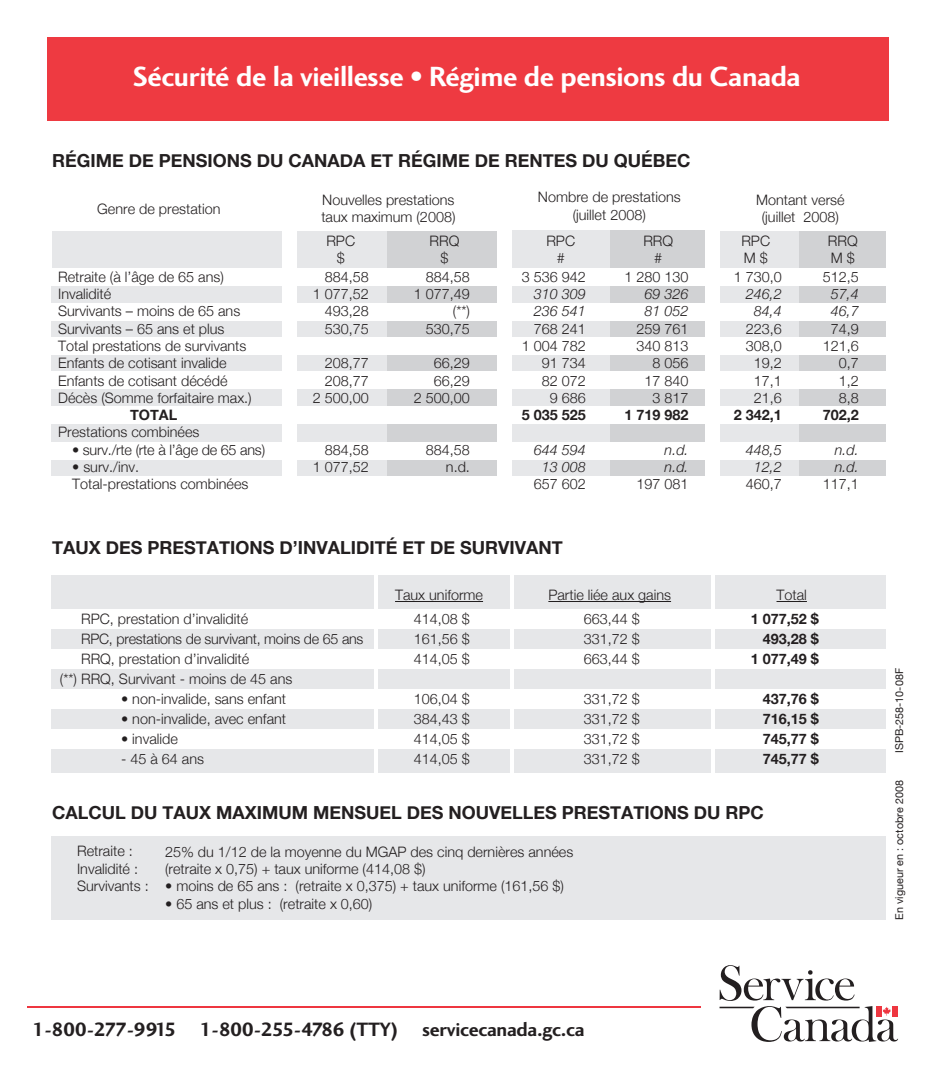
<style>
.page{position:relative;width:936px;height:1080px;background:#fff}
.page>*{position:absolute;margin:0;border:0;box-sizing:border-box;transform-origin:0 0}
.t1{font:700 28.8px "Charlotte Sans Std";letter-spacing:-.015em;color:#fff}
.t2{font:700 20px "Charlotte Sans Std";letter-spacing:-.015em;color:#231f20}
.t3{font:700 18px "Helvetica Neue";color:#231f20}
.t4{font:300 14.4px/17.2px "Helvetica Neue";color:#231f20;text-align:right}
.t5{font:700 14.4px/20px "Helvetica Neue";color:#231f20;text-align:right}
.t6{font:italic 300 14.4px/17.2px "Helvetica Neue";color:#231f20}
.t7{font:10.8px "Helvetica Neue";color:#231f20}
</style>
<div class="page">
<div style="left:51px;top:575px;width:835px;height:197px;background:#e6e7e9"></div>
<div style="left:715px;top:231px;width:171px;height:267px;background:#d1d2d4"></div>
<div style="left:715px;top:231px;width:84px;height:267px;background:#e6e7e9"></div>
<div style="left:273px;top:232px;width:232px;height:266px;background:#d1d2d4"></div>
<div style="left:52px;top:232px;width:334px;height:266px;background:#e6e7e9"></div>
<div style="left:512px;top:231px;width:195px;height:267px;background:#d1d2d4"></div>
<div style="left:512px;top:231px;width:97px;height:267px;background:#e6e7e9"></div>
<div style="left:51px;top:836px;width:835px;height:84px;background:#e6e7e9"></div>
<div style="left:497px;top:230px;width:15px;height:275px;background:#fff"></div>
<div style="left:282px;top:230px;width:15px;height:275px;background:#fff"></div>
<div style="left:705px;top:230px;width:15px;height:275px;background:#fff"></div>
<div style="left:47px;top:37px;width:842px;height:84px;background:#ee3a41"></div>
<div style="left:51px;top:610px;width:836px;height:19px;background:#fff"></div>
<div style="left:48px;top:269px;width:842px;height:17px;background:#fff"></div>
<div style="left:48px;top:303px;width:842px;height:18px;background:#fff"></div>
<div style="left:48px;top:337px;width:842px;height:18px;background:#fff"></div>
<div style="left:48px;top:371px;width:842px;height:18px;background:#fff"></div>
<div style="left:48px;top:406px;width:842px;height:17px;background:#fff"></div>
<div style="left:48px;top:442px;width:842px;height:17px;background:#fff"></div>
<div style="left:48px;top:476px;width:842px;height:27px;background:#fff"></div>
<div style="left:51px;top:650px;width:836px;height:19px;background:#fff"></div>
<div style="left:51px;top:689px;width:836px;height:20px;background:#fff"></div>
<div style="left:51px;top:730px;width:836px;height:19px;background:#fff"></div>
<hr style="left:711px;top:564px;width:4px;height:219px;background:#fff">
<hr style="left:510px;top:564px;width:4px;height:219px;background:#fff">
<hr style="left:374px;top:564px;width:4px;height:219px;background:#fff">
<hr style="left:27px;top:1006px;width:673px;height:2px;background:#ee3640">
<svg style="left:720px;top:965px;width:178px;height:77px"></svg>
<hr style="left:395px;top:601px;width:88px;height:1px;background:#231f20">
<hr style="left:548px;top:601px;width:123px;height:1px;background:#231f20">
<hr style="left:777px;top:601px;width:30px;height:1px;background:#231f20">
<h1 class="t1" style="left:133px;top:60px;width:670px">Sécurité de la vieillesse • Régime de pensions du Canada</h1>
<p class="t3" style="left:52px;top:149px;width:640px">RÉGIME DE PENSIONS DU CANADA ET RÉGIME DE RENTES DU QUÉBEC</p>
<p class="t4" style="left:97px;top:200px;width:125px">Genre de prestation</p>
<p class="t4" style="left:321px;top:191px;width:136px;text-align:left">Nouvelles prestations taux maximum (2008)</p>
<p class="t4" style="left:538px;top:188px;width:144px;text-align:center">Nombre de prestations (juillet 2008)</p>
<p class="t4" style="left:756px;top:191px;width:90px;text-align:center">Montant versé (juillet 2008)</p>
<p class="t4" style="left:58px;top:268px;width:195px;text-align:left">Retraite (à l’âge de 65 ans)<br>Invalidité<br>Survivants – moins de 65 ans<br>Survivants – 65 ans et plus<br>Total prestations de survivants<br>Enfants de cotisant invalide<br>Enfants de cotisant décédé<br>Décès (Somme forfaitaire max.)</p>
<p class="t5" style="left:130px;top:405px;width:49px">TOTAL</p>
<p class="t4" style="left:58px;top:423px;width:143px">Prestations combinées</p>
<p class="t4" style="left:72px;top:441px;width:195px">• surv./rte (rte à l’âge de 65 ans)</p>
<p class="t4" style="left:72px;top:458px;width:178px;text-align:left">• surv./inv.<br>Total-prestations combinées</p>
<p class="t4" style="left:326px;top:232px;width:30px">RPC</p>
<p class="t4" style="left:430px;top:232px;width:31px">RRQ</p>
<p class="t4" style="left:546px;top:232px;width:30px">RPC</p>
<p class="t4" style="left:643px;top:232px;width:31px">RRQ</p>
<p class="t4" style="left:741px;top:232px;width:30px">RPC</p>
<p class="t4" style="left:828px;top:232px;width:31px">RRQ</p>
<p class="t4" style="left:337px;top:249px;width:10px">$</p>
<p class="t4" style="left:441px;top:249px;width:10px">$</p>
<p class="t4" style="left:557px;top:249px;width:10px">#</p>
<p class="t4" style="left:654px;top:249px;width:10px">#</p>
<p class="t4" style="left:744px;top:249px;width:26px">M $</p>
<p class="t4" style="left:831px;top:249px;width:26px">M $</p>
<p class="t4" style="left:313px;top:268px;width:58px">884,58<br>1 077,52<br>493,28<br>530,75</p>
<p class="t4" style="left:313px;top:354px;width:58px">208,77<br>208,77<br>2 500,00</p>
<p class="t4" style="left:313px;top:441px;width:58px">884,58<br>1 077,52</p>
<p class="t4" style="left:414px;top:268px;width:58px">884,58<br>1 077,49 (**)<br>530,75</p>
<p class="t4" style="left:414px;top:354px;width:58px">66,29<br>66,29<br>2 500,00</p>
<p class="t4" style="left:426px;top:441px;width:46px">884,58 n.d.</p>
<p class="t4" style="left:522px;top:268px;width:66px">3 536 942</p>
<p class="t6" style="left:534px;top:285px;width:54px">310 309<br>236 541</p>
<p class="t4" style="left:522px;top:320px;width:66px">768 241<br>1 004 782<br>91 734<br>82 072<br>9 686</p>
<p class="t5" style="left:522px;top:405px;width:66px">5 035 525</p>
<p class="t6" style="left:534px;top:441px;width:54px;text-align:center">644 594<br>13 008</p>
<p class="t4" style="left:534px;top:475px;width:54px">657 602</p>
<p class="t4" style="left:625px;top:268px;width:66px">1 280 130</p>
<p class="t6" style="left:645px;top:285px;width:46px">69 326<br>81 052</p>
<p class="t4" style="left:637px;top:320px;width:54px">259 761<br>340 813<br>8 056<br>17 840<br>3 817</p>
<p class="t5" style="left:625px;top:405px;width:66px">1 719 982</p>
<p class="t6" style="left:665px;top:441px;width:26px">n.d. n.d.</p>
<p class="t4" style="left:637px;top:475px;width:54px">197 081</p>
<p class="t4" style="left:734px;top:268px;width:50px">1 730,0</p>
<p class="t6" style="left:746px;top:285px;width:38px;text-align:center">246,2<br>84,4</p>
<p class="t4" style="left:746px;top:320px;width:38px;text-align:center">223,6<br>308,0<br>19,2<br>17,1<br>21,6</p>
<p class="t5" style="left:734px;top:405px;width:50px">2 342,1</p>
<p class="t6" style="left:746px;top:441px;width:38px;text-align:center">448,5<br>12,2</p>
<p class="t4" style="left:746px;top:475px;width:38px">460,7</p>
<p class="t4" style="left:823px;top:268px;width:38px">512,5</p>
<p class="t6" style="left:831px;top:285px;width:30px">57,4<br>46,7</p>
<p class="t4" style="left:823px;top:320px;width:38px">74,9<br>121,6<br>0,7<br>1,2<br>8,8</p>
<p class="t5" style="left:823px;top:405px;width:38px">702,2</p>
<p class="t6" style="left:835px;top:441px;width:26px">n.d. n.d.</p>
<p class="t4" style="left:823px;top:475px;width:38px">117,1</p>
<p class="t3" style="left:52px;top:536px;width:512px">TAUX DES PRESTATIONS D’INVALIDITÉ ET DE SURVIVANT</p>
<p class="t4" style="left:81px;top:610px;width:169px">RPC, prestation d’invalidité</p>
<p class="t4" style="left:81px;top:630px;width:284px">RPC, prestations de survivant, moins de 65 ans</p>
<p class="t4" style="left:81px;top:650px;width:170px">RRQ, prestation d’invalidité</p>
<p class="t4" style="left:60px;top:670px;width:234px">(**) RRQ, Survivant - moins de 45 ans</p>
<p class="t4" style="left:121px;top:690px;width:167px">• non-invalide, sans enfant</p>
<p class="t4" style="left:121px;top:710px;width:167px">• non-invalide, avec enfant</p>
<p class="t4" style="left:121px;top:730px;width:58px">• invalide</p>
<p class="t4" style="left:121px;top:750px;width:84px">- 45 à 64 ans</p>
<p class="t4" style="left:395px;top:586px;width:90px">Taux uniforme</p>
<p class="t4" style="left:548px;top:586px;width:124px">Partie liée aux gains</p>
<p class="t4" style="left:777px;top:586px;width:32px">Total</p>
<p class="t4" style="left:414px;top:609px;width:58px;line-height:20px;text-align:justify">414,08 $ 161,56 $ 414,05 $</p>
<p class="t4" style="left:414px;top:689px;width:58px;line-height:20px;text-align:justify">106,04 $ 384,43 $ 414,05 $ 414,05 $</p>
<p class="t4" style="left:584px;top:609px;width:58px;line-height:20px;text-align:justify">663,44 $ 331,72 $ 663,44 $</p>
<p class="t4" style="left:584px;top:689px;width:58px;line-height:20px;text-align:justify">331,72 $ 331,72 $ 331,72 $ 331,72 $</p>
<p class="t5" style="left:751px;top:608px;width:70px">1 077,52 $<br>493,28 $<br>1 077,49 $</p>
<p class="t5" style="left:763px;top:689px;width:58px;text-align:justify">437,76 $ 716,15 $ 745,77 $ 745,77 $</p>
<p class="t3" style="left:52px;top:801px;width:713px">CALCUL DU TAUX MAXIMUM MENSUEL DES NOUVELLES PRESTATIONS DU RPC</p>
<p class="t4" style="left:77px;top:842px;width:73px;text-align:left">Retraite :<br>Invalidité :<br>Survivants :</p>
<p class="t4" style="left:165px;top:843px;width:410px;text-align:left">25% du 1/12 de la moyenne du MGAP des cinq dernières années (retraite x 0,75) + taux uniforme (414,08 $)</p>
<p class="t4" style="left:165px;top:877px;width:400px">• moins de 65 ans : (retraite x 0,375) + taux uniforme (161,56 $)</p>
<p class="t4" style="left:165px;top:895px;width:209px">• 65 ans et plus : (retraite x 0,60)</p>
<p class="t7" style="left:893px;top:753px;width:87px;rotate:-90deg">ISPB-258-10-08F</p>
<p class="t7" style="left:893px;top:920px;width:141px;rotate:-90deg">En vigueur en : octobre 2008</p>
<h2 class="t2" style="left:33px;top:1018px;width:554px">1-800-277-9915 1-800-255-4786 (TTY) servicecanada.gc.ca</h2>
</div>
